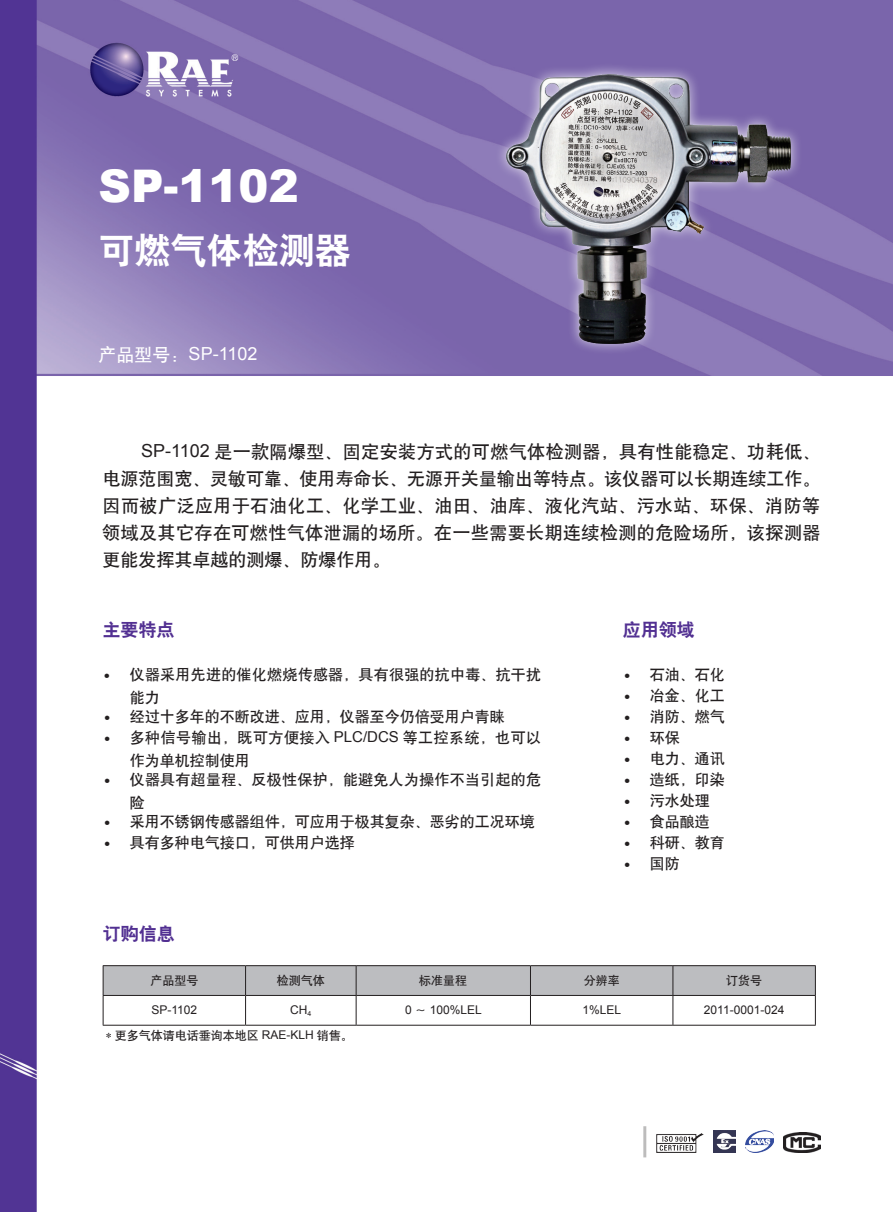
<style>
.page{position:relative;width:893px;height:1212px;background:#fff}
.page>*{position:absolute;margin:0;border:0;box-sizing:border-box;transform-origin:0 0}
.t1{font:900 45px "Arial";color:#fff}
.t2{font:36px "H Yb 2 gj";color:#fff}
.t3{font:18px/27px "H Yb 1 gj";letter-spacing:.025em;color:#231f20;text-align:justify}
.t4{font:18px "H Yb 2 gj";color:#523092}
.t5{font:18px "Arial";color:#fff}
.t6{font:15px "H Yb 1 gj";color:#231f20}
.t7{font:15px/22.5px "H Yb 1 gj";letter-spacing:.02em;color:#231f20}
.t8{font:15px/22.5px "H Yb 1 gj";letter-spacing:.03em;color:#231f20}
.t9{font:12px "H Yb 1 gj";color:#231f20}
.t10{font:12px "Arial";color:#231f20}
.s1{font-family:"H Yb 1 gj"}
.s2{font-family:"Arial"}
.s3{font-family:"Sim Sun";font-size:18px}
</style>
<div class="page">
<img style="left:0;top:0;width:893px;height:1212px">
<hr style="left:643px;top:1126px;width:3px;height:31px;background:#231f20">
<img style="left:656px;top:1133px;width:47px;height:20px">
<hr style="left:103px;top:965px;width:143px;height:1px;background:#231f20">
<hr style="left:246px;top:965px;width:110px;height:1px;background:#231f20">
<hr style="left:356px;top:965px;width:174px;height:1px;background:#231f20">
<hr style="left:530px;top:965px;width:143px;height:1px;background:#231f20">
<hr style="left:673px;top:965px;width:143px;height:1px;background:#231f20">
<svg style="left:103px;top:966px;width:713px;height:59px"></svg>
<hr style="left:103px;top:1025px;width:143px;height:1px;background:#231f20">
<hr style="left:246px;top:1025px;width:110px;height:1px;background:#231f20">
<hr style="left:356px;top:1025px;width:174px;height:1px;background:#231f20">
<hr style="left:530px;top:1025px;width:143px;height:1px;background:#231f20">
<hr style="left:673px;top:1025px;width:143px;height:1px;background:#231f20">
<img style="left:784px;top:1133px;width:36px;height:19px">
<img style="left:745px;top:1131px;width:29px;height:22px">
<div style="left:494px;top:62px;width:308px;height:293px;background:#fff;opacity:.75"></div>
<img style="left:506px;top:74px;width:285px;height:269px">
<img style="left:714px;top:1131px;width:21px;height:22px">
<h1 class="t1" style="left:99px;top:154px;width:202px">SP-1102</h1>
<h2 class="t2" style="left:99px;top:232px;width:253px">可燃气体检测器</h2>
<p class="t5" style="left:99px;top:342px;width:160px"><span class="s1">产品型号：</span>SP-1102</p>
<p class="t3" style="left:102px;top:438px;width:720px;text-indent:39px"><span class="s2">SP-1102</span> 是一款隔爆型、固定安装方式的可燃气体检测器，具有性能稳定、功耗低、电源范围宽、灵敏可靠、使用寿命长、无源开关量输出等特点。该仪器可以长期连续工作。因而被广泛应用于石油化工、化学工业、油田、油库、液化汽站、污水站、环保、消防等领域及其它存在可燃性气体泄漏的场所。在一些需要长期连续检测的危险场所，该探测器更能发挥其卓越的测爆、防爆作用。</p>
<p class="t4" style="left:103px;top:621px;width:73px">主要特点</p>
<p class="t7" style="left:130px;top:663px;width:413px;text-indent:-27px"><span class="s3">•</span> 仪器采用先进的催化燃烧传感器，具有很强的抗中毒、抗干扰能力</p>
<p class="t6" style="left:103px;top:709px;width:403px"><span class="s3">•</span> 经过十多年的不断改进、应用，仪器至今仍倍受用户青睐</p>
<p class="t8" style="left:130px;top:726px;width:413px;text-indent:-27px"><span class="s3">•</span> 多种信号输出，既可方便接入 <span class="s2">PLC/DCS</span> 等工控系统，也可以作为单机控制使用</p>
<p class="t7" style="left:130px;top:768px;width:413px;text-indent:-27px"><span class="s3">•</span> 仪器具有超量程、反极性保护，能避免人为操作不当引起的危险</p>
<p class="t6" style="left:103px;top:814px;width:433px"><span class="s3">•</span> 采用不锈钢传感器组件，可应用于极其复杂、恶劣的工况环境</p>
<p class="t6" style="left:103px;top:835px;width:253px"><span class="s3">•</span> 具有多种电气接口，可供用户选择</p>
<p class="t4" style="left:623px;top:621px;width:73px">应用领域</p>
<p class="t6" style="left:623px;top:667px;width:103px"><span class="s3">•</span> 石油、石化</p>
<p class="t6" style="left:623px;top:688px;width:103px"><span class="s3">•</span> 冶金、化工</p>
<p class="t6" style="left:623px;top:709px;width:103px"><span class="s3">•</span> 消防、燃气</p>
<p class="t6" style="left:623px;top:730px;width:58px"><span class="s3">•</span> 环保</p>
<p class="t6" style="left:623px;top:751px;width:103px"><span class="s3">•</span> 电力、通讯</p>
<p class="t6" style="left:623px;top:772px;width:103px"><span class="s3">•</span> 造纸，印染</p>
<p class="t6" style="left:623px;top:793px;width:88px"><span class="s3">•</span> 污水处理</p>
<p class="t6" style="left:623px;top:814px;width:88px"><span class="s3">•</span> 食品酿造</p>
<p class="t6" style="left:623px;top:835px;width:103px"><span class="s3">•</span> 科研、教育</p>
<p class="t6" style="left:623px;top:856px;width:58px"><span class="s3">•</span> 国防</p>
<p class="t4" style="left:103px;top:925px;width:73px">订购信息</p>
<p class="t9" style="left:150px;top:974px;width:49px">产品型号</p>
<p class="t9" style="left:277px;top:974px;width:49px">检测气体</p>
<p class="t9" style="left:419px;top:974px;width:49px">标准量程</p>
<p class="t9" style="left:584px;top:974px;width:37px">分辨率</p>
<p class="t9" style="left:726px;top:974px;width:37px">订货号</p>
<p class="t10" style="left:151px;top:1002px;width:47px">SP-1102</p>
<p class="t10" style="left:290px;top:1002px;width:23px">CH<sub>4</sub></p>
<p class="t10" style="left:405px;top:1002px;width:78px">0 <span class="s1">～</span> 100%LEL</p>
<p class="t10" style="left:583px;top:1002px;width:40px">1%LEL</p>
<p class="t10" style="left:704px;top:1002px;width:82px">2011-0001-024</p>
<p class="t9" style="left:103px;top:1030px;width:252px">＊更多气体请电话垂询本地区 <span class="s2">RAE-KLH</span> 销售。</p>
</div>
